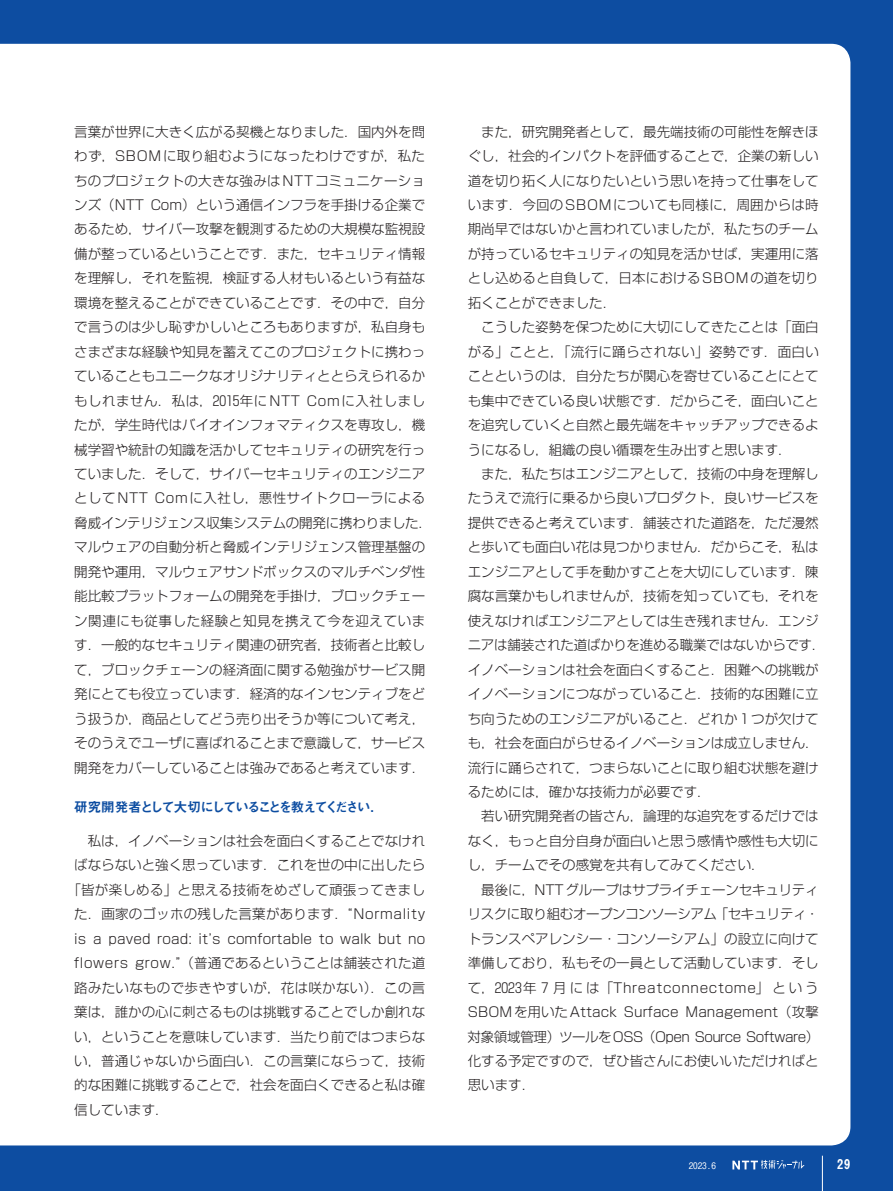
<style>
.page{position:relative;width:893px;height:1191px;background:#0d4da1}
.page>*{position:absolute;margin:0;border:0;box-sizing:border-box;transform-origin:0 0}
.t1{font:300 13.5px/24.5px "Shin Go Pr 6";color:#231f20;text-align:justify}
.t2{font:300 13.5px "Shin Go Pr 6";letter-spacing:.02em;color:#231f20}
.t3{font:13.5px "Midashi Go Pr 6 MB31";letter-spacing:-.135em;color:#0d4da1}
.t4{font:13.5px "Midashi Go Pr 6 MB31";color:#fff}
.t5{font:500 9px "Gothic BBB Pr 6";color:#fff}
</style>
<div class="page">
<div style="left:0;top:44px;width:850px;height:1101px;background:#fff"></div>
<svg style="left:732px;top:1160px;width:73px;height:9px"></svg>
<hr style="left:822px;top:1155px;width:1px;height:36px;background:#fff">
<p class="t1" style="left:74px;top:118px;width:359px;text-align:left">言葉が世界に大きく広がる契機となりました．国内外を問わず，SBOMに取り組むようになったわけですが，私たちのプロジェクトの大きな強みはNTTコミュニケーションズ（NTT Com）という通信インフラを手掛ける企業であるため，サイバー攻撃を観測するための大規模な監視設備が整っているということです．また，セキュリティ情報を理解し，それを監視，検証する人材もいるという有益な環境を整えることができていることです．その中で，自分で言うのは少し恥ずかしいところもありますが，私自身もさまざまな経験や知見を蓄えてこのプロジェクトに携わっていることもユニークなオリジナリティととらえられるかもしれません．私は，2015年にNTT Comに入社しましたが，学生時代はバイオインフォマティクスを専攻し，機械学習や統計の知識を活かしてセキュリティの研究を行っていました．そして，サイバーセキュリティのエンジニアとしてNTT Comに入社し，悪性サイトクローラによる脅威インテリジェンス収集システムの開発に携わりました．マルウェアの自動分析と脅威インテリジェンス管理基盤の開発や運用，マルウェアサンドボックスのマルチベンダ性能比較プラットフォームの開発を手掛け，ブロックチェーン関連にも従事した経験と知見を携えて今を迎えています．一般的なセキュリティ関連の研究者，技術者と比較して，ブロックチェーンの経済面に関する勉強がサービス開発にとても役立っています．経済的なインセンティブをどう扱うか，商品としてどう売り出そうか等について考え，そのうえでユーザに喜ばれることまで意識して，サービス開発をカバーしていることは強みであると考えています．</p>
<p class="t3" style="left:74px;top:795px;width:311px">研究開発者として大切にしていることを教えてください．</p>
<p class="t1" style="left:88px;top:827px;width:339px">私は，イノベーションは社会を面白くすることでなけれ</p>
<p class="t1" style="left:74px;top:851px;width:352px">ばならないと強く思っています．これを世の中に出したら</p>
<p class="t2" style="left:67px;top:878px;width:359px">「皆が楽しめる」と思える技術をめざして頑張ってきまし</p>
<p class="t1" style="left:74px;top:900px;width:352px">た．画家のゴッホの残した言葉があります．“Normality</p>
<p class="t1" style="left:74px;top:925px;width:353px">is a paved road: it’s comfortable to walk but no</p>
<p class="t1" style="left:74px;top:949px;width:353px">flowers grow.”（普通であるということは舗装された道</p>
<p class="t2" style="left:74px;top:976px;width:353px">路みたいなもので歩きやすいが，花は咲かない）．この言</p>
<p class="t1" style="left:74px;top:998px;width:352px">葉は，誰かの心に刺さるものは挑戦することでしか創れな</p>
<p class="t1" style="left:74px;top:1023px;width:352px">い，ということを意味しています．当たり前ではつまらな</p>
<p class="t1" style="left:74px;top:1047px;width:352px">い，普通じゃないから面白い．この言葉にならって，技術</p>
<p class="t1" style="left:74px;top:1072px;width:352px">的な困難に挑戦することで，社会を面白くできると私は確</p>
<p class="t1" style="left:74px;top:1096px;width:96px">信しています．</p>
<p class="t1" style="left:468px;top:118px;width:352px;text-indent:14px">また，研究開発者として，最先端技術の可能性を解きほぐし，社会的インパクトを評価することで，企業の新しい道を切り拓く人になりたいという思いを持って仕事をしています．今回のSBOMについても同様に，周囲からは時期尚早ではないかと言われていましたが，私たちのチームが持っているセキュリティの知見を活かせば，実運用に落とし込めると自負して，日本におけるSBOMの道を切り拓くことができました．</p>
<p class="t1" style="left:468px;top:314px;width:353px;text-indent:14px">こうした姿勢を保つために大切にしてきたことは「面白がる」ことと，「流行に踊らされない」姿勢です．面白いことというのは，自分たちが関心を寄せていることにとても集中できている良い状態です．だからこそ，面白いことを追究していくと自然と最先端をキャッチアップできるようになるし，組織の良い循環を生み出すと思います．</p>
<p class="t1" style="left:468px;top:460px;width:359px;text-align:left;text-indent:14px">また，私たちはエンジニアとして，技術の中身を理解したうえで流行に乗るから良いプロダクト，良いサービスを提供できると考えています．舗装された道路を，ただ漫然と歩いても面白い花は見つかりません．だからこそ，私はエンジニアとして手を動かすことを大切にしています．陳腐な言葉かもしれませんが，技術を知っていても，それを使えなければエンジニアとしては生き残れません．エンジニアは舗装された道ばかりを進める職業ではないからです．イノベーションは社会を面白くすること．困難への挑戦がイノベーションにつながっていること．技術的な困難に立ち向うためのエンジニアがいること．どれか 1 つが欠けても，社会を面白がらせるイノベーションは成立しません．流行に踊らされて，つまらないことに取り組む状態を避けるためには，確かな技術力が必要です．</p>
<p class="t1" style="left:468px;top:803px;width:352px;text-indent:14px">若い研究開発者の皆さん，論理的な追究をするだけではなく，もっと自分自身が面白いと思う感情や感性も大切にし，チームでその感覚を共有してみてください．</p>
<p class="t1" style="left:468px;top:876px;width:353px;text-indent:14px">最後に，NTTグループはサプライチェーンセキュリティリスクに取り組むオープンコンソーシアム「セキュリティ・トランスペアレンシー・コンソーシアム」の設立に向けて準備しており，私もその一員として活動しています．そして，2023年 7 月には「Threatconnectome」というSBOMを用いたAttack Surface Management（攻撃対象領域管理）ツールをOSS（Open Source Software）化する予定ですので，ぜひ皆さんにお使いいただければと思います．</p>
<p class="t5" style="left:689px;top:1158px;width:29px">2023.6</p>
<p class="t4" style="left:837px;top:1153px;width:15px">29</p>
</div>
